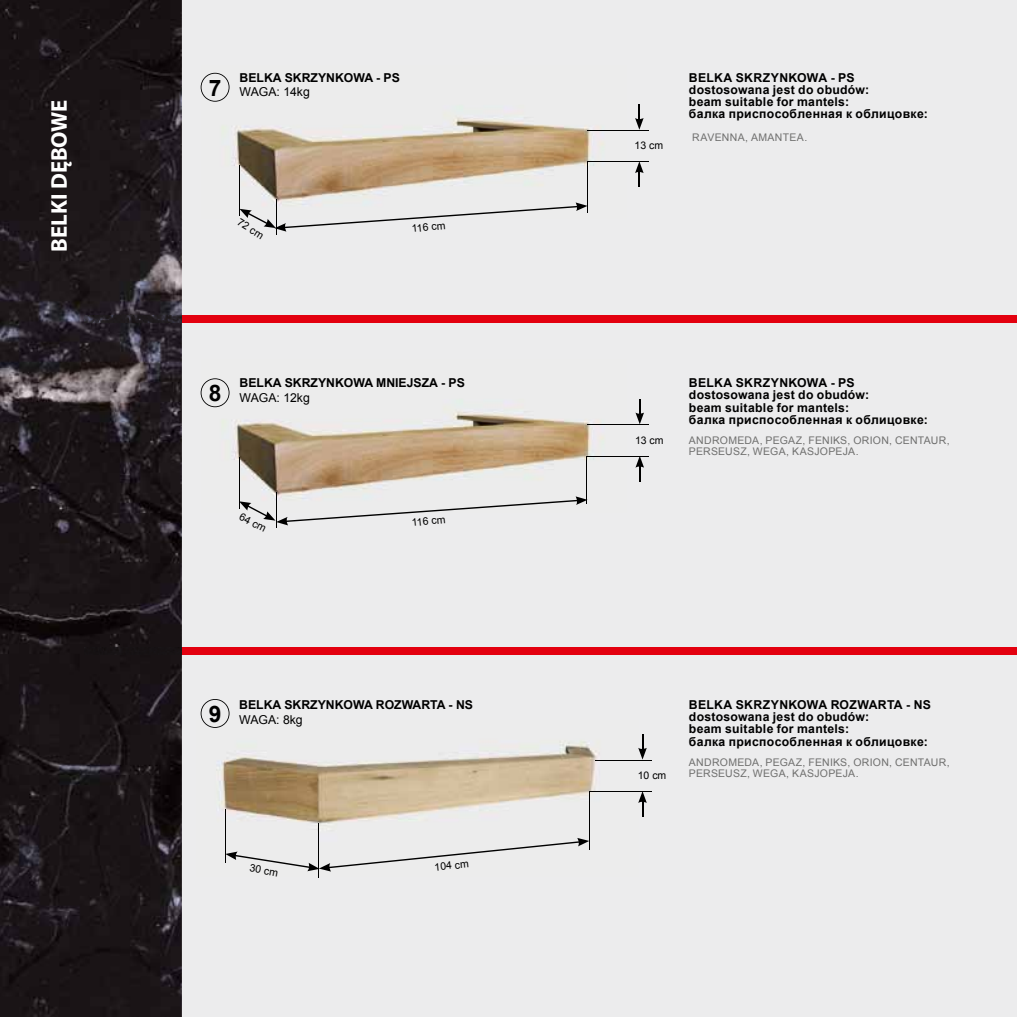
<style>
.page{position:relative;width:1017px;height:1017px;background:#ececed}
.page>*{position:absolute;margin:0;border:0;box-sizing:border-box;transform-origin:0 0}
.t1{font:700 22.75px "Myriad Pro";color:#fff}
.t2{font:700 22.75px "Arial";color:#000}
.t3{font:700 12.25px/12.2px "Arial";letter-spacing:.02em;color:#000}
.t4{font:700 12.25px "Arial";color:#000}
.t5{font:12.25px "Arial";color:#000}
.t6{font:10.5px/10.5px "Arial";letter-spacing:.025em;color:#6f6f6e}
.t7{font:10.5px "Arial";color:#000}
</style>
<div class="page">
<img style="left:213px;top:72px;width:391px;height:130px">
<img style="left:213px;top:407px;width:391px;height:89px">
<img style="left:216px;top:741px;width:381px;height:89px">
<hr style="left:587px;top:161px;width:1px;height:52px;background:#000">
<hr style="left:276px;top:199px;width:1px;height:36px;background:#000">
<hr style="left:276px;top:492px;width:1px;height:35px;background:#000">
<hr style="left:586px;top:456px;width:1px;height:47px;background:#000">
<hr style="left:239px;top:165px;width:1px;height:51px;background:#000">
<hr style="left:239px;top:458px;width:1px;height:51px;background:#000">
<hr style="left:225px;top:809px;width:1px;height:54px;background:#000">
<hr style="left:318px;top:823px;width:1px;height:54px;background:#000">
<hr style="left:589px;top:791px;width:1px;height:59px;background:#000">
<svg style="left:240px;top:202px;width:347px;height:30px"></svg>
<svg style="left:240px;top:496px;width:348px;height:29px"></svg>
<svg style="left:226px;top:838px;width:363px;height:34px"></svg>
<hr style="left:587px;top:161px;width:61px;height:1px;background:#000">
<hr style="left:587px;top:130px;width:61px;height:1px;background:#000">
<svg style="left:635px;top:104px;width:9px;height:26px"></svg>
<svg style="left:635px;top:162px;width:9px;height:25px"></svg>
<hr style="left:587px;top:456px;width:62px;height:1px;background:#000">
<hr style="left:587px;top:424px;width:62px;height:1px;background:#000">
<svg style="left:635px;top:399px;width:9px;height:25px"></svg>
<svg style="left:635px;top:457px;width:9px;height:24px"></svg>
<hr style="left:590px;top:791px;width:61px;height:1px;background:#000">
<hr style="left:595px;top:760px;width:56px;height:1px;background:#000">
<svg style="left:638px;top:734px;width:9px;height:26px"></svg>
<svg style="left:638px;top:792px;width:9px;height:25px"></svg>
<svg style="left:201px;top:73px;width:29px;height:29px"></svg>
<svg style="left:201px;top:378px;width:29px;height:29px"></svg>
<svg style="left:201px;top:699px;width:29px;height:29px"></svg>
<div style="left:84px;top:648px;width:933px;height:7px;background:#e3000f"></div>
<div style="left:84px;top:315px;width:933px;height:7px;background:#e3000f"></div>
<img style="left:0;top:0;width:182px;height:1017px">
<img style="left:84px;top:648px;width:98px;height:7px">
<img style="left:84px;top:315px;width:98px;height:7px">
<h1 class="t1" style="left:44px;top:252px;width:154px;rotate:-90deg">BELKI DĘBOWE</h1>
<h1 class="t2" style="left:209px;top:73px;width:14px">7</h1>
<p class="t4" style="left:240px;top:69px;width:162px">BELKA SKRZYNKOWA - PS</p>
<p class="t5" style="left:240px;top:84px;width:72px">WAGA: 14kg</p>
<p class="t7" style="left:242px;top:215px;width:30px;rotate:32deg">72 cm</p>
<p class="t7" style="left:411px;top:222px;width:35px;rotate:-6deg">116 cm</p>
<h1 class="t2" style="left:209px;top:378px;width:14px">8</h1>
<p class="t4" style="left:240px;top:375px;width:227px">BELKA SKRZYNKOWA MNIEJSZA - PS</p>
<p class="t5" style="left:240px;top:389px;width:72px">WAGA: 12kg</p>
<p class="t7" style="left:243px;top:509px;width:30px;rotate:27deg">64 cm</p>
<p class="t7" style="left:411px;top:516px;width:35px;rotate:-6deg">116 cm</p>
<h1 class="t2" style="left:209px;top:699px;width:14px">9</h1>
<p class="t4" style="left:239px;top:697px;width:235px">BELKA SKRZYNKOWA ROZWARTA - NS</p>
<p class="t5" style="left:239px;top:711px;width:65px">WAGA: 8kg</p>
<p class="t7" style="left:251px;top:860px;width:30px;rotate:11deg">30 cm</p>
<p class="t7" style="left:434px;top:860px;width:36px;rotate:-6deg">104 cm</p>
<p class="t7" style="left:635px;top:138px;width:30px">13 cm</p>
<p class="t3" style="left:689px;top:72px;width:240px">BELKA SKRZYNKOWA - PS dostosowana jest do obudów:<br>beam suitable for mantels:<br>балка приспособленная к облицовке:</p>
<p class="t6" style="left:692px;top:132px;width:117px">RAVENNA, AMANTEA.</p>
<p class="t7" style="left:635px;top:433px;width:30px">13 cm</p>
<p class="t3" style="left:689px;top:377px;width:240px">BELKA SKRZYNKOWA - PS dostosowana jest do obudów:<br>beam suitable for mantels:<br>балка приспособленная к облицовке:</p>
<p class="t6" style="left:689px;top:435px;width:262px">ANDROMEDA, PEGAZ, FENIKS, ORION, CENTAUR,<br>PERSEUSZ, WEGA, KASJOPEJA.</p>
<p class="t7" style="left:638px;top:768px;width:30px">10 cm</p>
<p class="t3" style="left:689px;top:699px;width:244px">BELKA SKRZYNKOWA ROZWARTA - NS dostosowana jest do obudów:<br>beam suitable for mantels:<br>балка приспособленная к облицовке:</p>
<p class="t6" style="left:689px;top:757px;width:262px">ANDROMEDA, PEGAZ, FENIKS, ORION, CENTAUR,<br>PERSEUSZ, WEGA, KASJOPEJA.</p>
</div>
